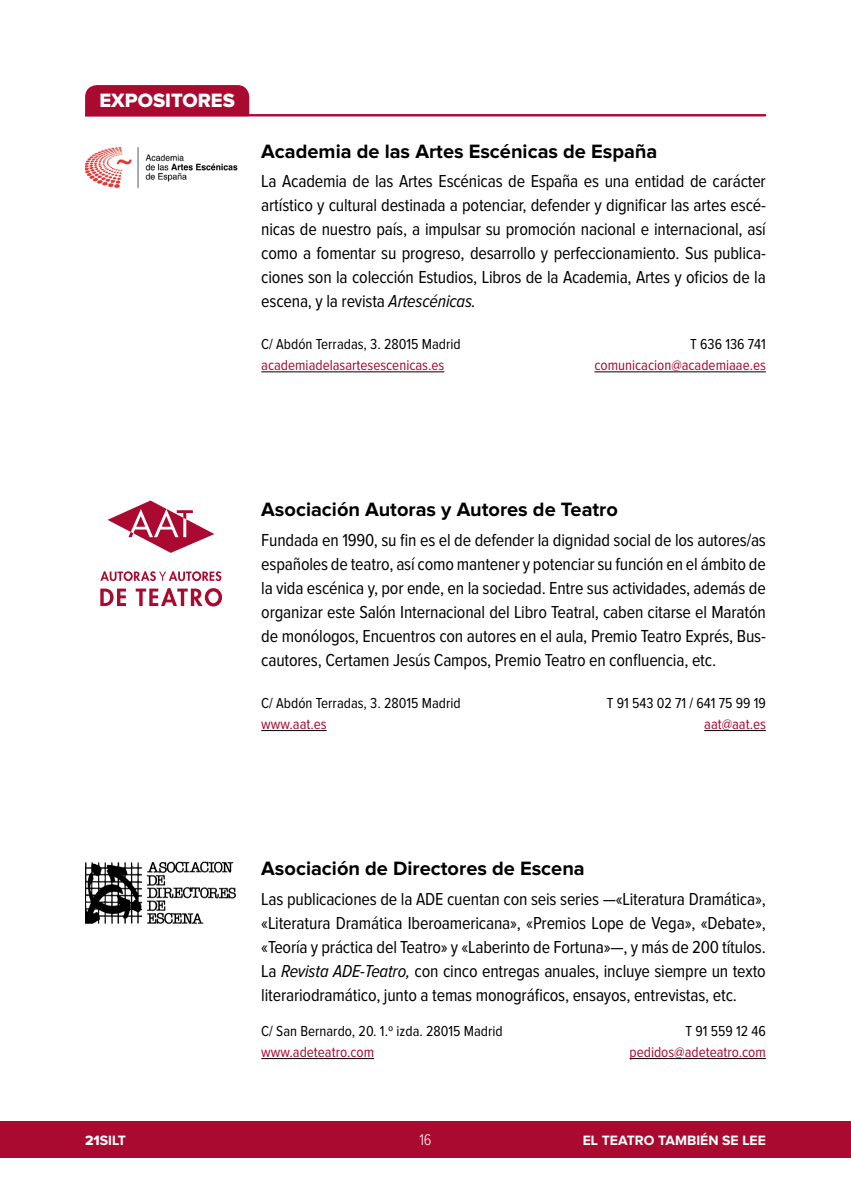
<style>
.page{position:relative;width:851px;height:1191px;background:#fff}
.page>*{position:absolute;margin:0;border:0;box-sizing:border-box;transform-origin:0 0}
.t1{font:700 20px "Proxima Nova";color:#000}
.t2{font:20px "Proxima Nova Extrabld";color:#fff}
.t3{font:18px/24px "Proxima Nova Cond";letter-spacing:-.01em;color:#000;text-align:justify}
.t4{font:300 16px "Proxima Nova Cond";color:#fff}
.t5{font:15px "Proxima Nova Cond";color:#000}
.t6{font:15px "Proxima Nova Cond";color:#aa0a2f}
.t7{font:700 14px "Proxima Nova";color:#fff}
.s1{font-style:italic}
.s2{font-family:"Proxima Nova Extrabld";font-weight:400}
</style>
<div class="page">
<div style="left:0;top:1120px;width:850px;height:37px;background:#aa0a2f"></div>
<hr style="left:85px;top:114px;width:680px;height:2px;background:#aa0a2f">
<div style="left:85px;top:85px;width:164px;height:29px;background:#aa0a2f"></div>
<img style="left:85px;top:147px;width:153px;height:42px">
<hr style="left:261px;top:371px;width:183px;height:1px;background:#000">
<hr style="left:594px;top:371px;width:171px;height:1px;background:#000">
<svg style="left:100px;top:571px;width:121px;height:10px"></svg>
<svg style="left:100px;top:588px;width:26px;height:18px"></svg>
<svg style="left:136px;top:588px;width:86px;height:18px"></svg>
<svg style="left:107px;top:500px;width:107px;height:53px"></svg>
<hr style="left:261px;top:730px;width:65px;height:1px;background:#000">
<hr style="left:704px;top:730px;width:61px;height:1px;background:#000">
<img style="left:85px;top:861px;width:151px;height:63px">
<hr style="left:261px;top:1058px;width:113px;height:1px;background:#000">
<hr style="left:629px;top:1058px;width:136px;height:1px;background:#000">
<p class="t2" style="left:99px;top:91px;width:137px">EXPOSITORES</p>
<p class="t1" style="left:261px;top:142px;width:397px">Academia de las Artes Escénicas de España</p>
<p class="t3" style="left:261px;top:170px;width:506px">La Academia de las Artes Escénicas de España es una entidad de carácter artístico y cultural destinada a potenciar, defender y dignificar las artes escé&shy;nicas de nuestro país, a impulsar su promoción nacional e internacional, así como a fomentar su progreso, desarrollo y perfeccionamiento. Sus publica&shy;ciones son la colección Estudios, Libros de la Academia, Artes y oficios de la escena, y la revista <span class="s1">Artescénicas.</span></p>
<p class="t5" style="left:261px;top:337px;width:201px">C/ Abdón Terradas, 3. 28015 Madrid</p>
<p class="t6" style="left:261px;top:358px;width:184px">academiadelasartesescenicas.es</p>
<p class="t5" style="left:690px;top:337px;width:77px">T 636 136 741</p>
<p class="t6" style="left:594px;top:358px;width:173px">comunicacion@academiaae.es</p>
<p class="t1" style="left:261px;top:500px;width:358px">Asociación Autoras y Autores de Teatro</p>
<p class="t3" style="left:261px;top:529px;width:506px">Fundada en 1990, su fin es el de defender la dignidad social de los autores/as españoles de teatro, así como mantener y potenciar su función en el ámbito de la vida escénica y, por ende, en la sociedad. Entre sus actividades, además de organizar este Salón Internacional del Libro Teatral, caben citarse el Maratón de monólogos, Encuentros con autores en el aula, Premio Teatro Exprés, Bus&shy;cautores, Certamen Jesús Campos, Premio Teatro en confluencia, etc.</p>
<p class="t5" style="left:261px;top:695px;width:201px">C/ Abdón Terradas, 3. 28015 Madrid</p>
<p class="t6" style="left:261px;top:716px;width:67px">www.aat.es</p>
<p class="t5" style="left:606px;top:695px;width:160px">T 91 543 02 71 / 641 75 99 19</p>
<p class="t6" style="left:704px;top:716px;width:63px">aat@aat.es</p>
<p class="t1" style="left:261px;top:859px;width:325px">Asociación de Directores de Escena</p>
<p class="t3" style="left:261px;top:887px;width:506px">Las publicaciones de la ADE cuentan con seis series —«Literatura Dramática», «Literatura Dramática Iberoamericana», «Premios Lope de Vega», «Debate», «Teoría y práctica del Teatro» y «Laberinto de Fortuna»—, y más de 200 títulos.<br>La <span class="s1">Revista ADE-Teatro,</span> con cinco entregas anuales, incluye siempre un texto literariodramático, junto a temas monográficos, ensayos, entrevistas, etc.</p>
<p class="t5" style="left:261px;top:1023px;width:243px">C/ San Bernardo, 20. 1.º izda. 28015 Madrid</p>
<p class="t6" style="left:261px;top:1044px;width:114px">www.adeteatro.com</p>
<p class="t5" style="left:685px;top:1023px;width:82px">T 91 559 12 46</p>
<p class="t6" style="left:629px;top:1044px;width:138px">pedidos@adeteatro.com</p>
<p class="t7" style="left:85px;top:1133px;width:42px"><span class="s2">21</span>SILT</p>
<p class="t4" style="left:419px;top:1132px;width:14px">16</p>
<p class="t7" style="left:582px;top:1133px;width:184px">EL TEATRO TAMBIÉN SE LEE</p>
</div>
